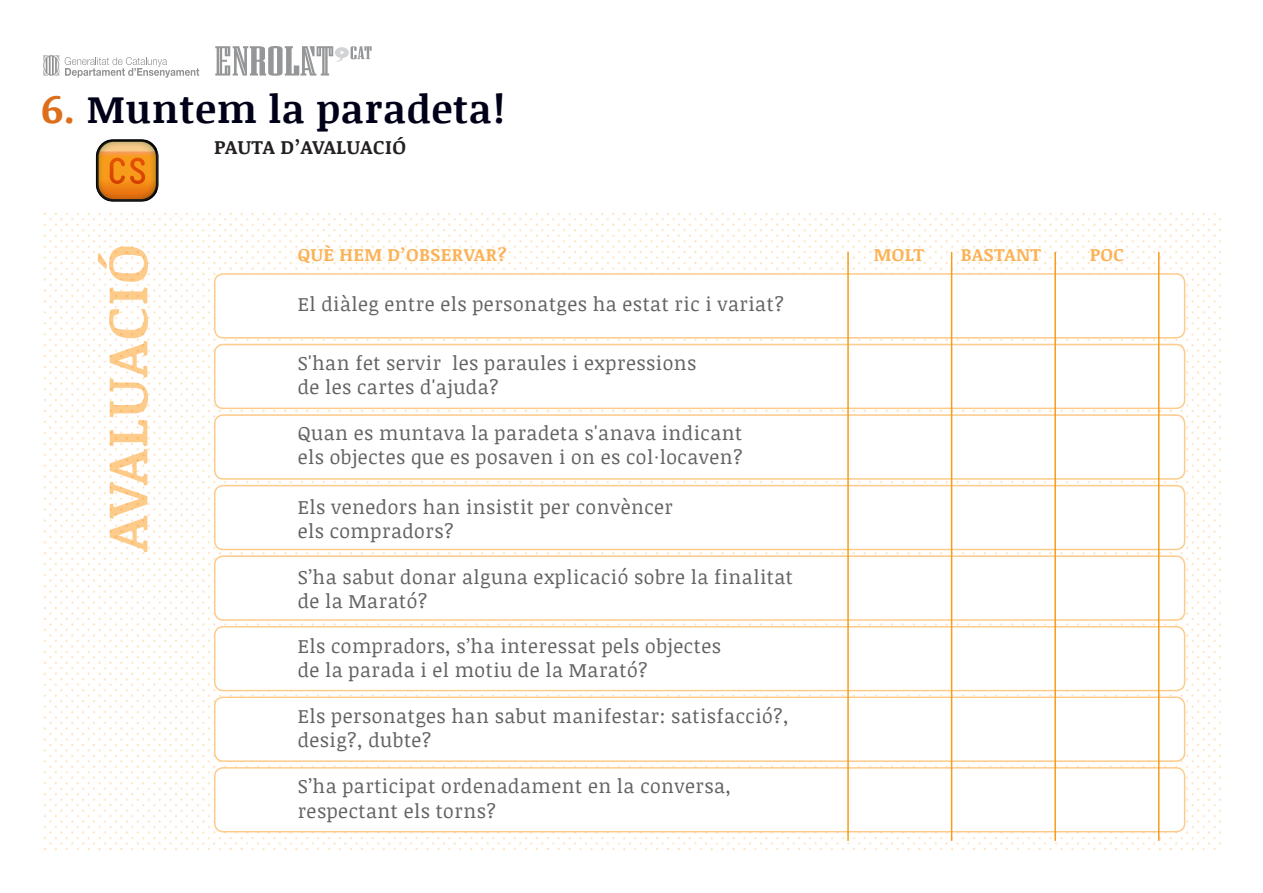
<style>
.page{position:relative;width:1263px;height:893px;background:#fff}
.page>*{position:absolute;margin:0;border:0;box-sizing:border-box;transform-origin:0 0}
.t1{font:700 57px "Noticia Text";letter-spacing:.025em;color:#fdcb8a}
.TITOL_FITXA{font:700 39px "Noticia Text";letter-spacing:.025em;color:#000119}
.Text_Avaluació{font:19.5px/24.6px "Noticia Text";letter-spacing:.025em;color:#636366}
.Cos_de_Text{font:700 19.5px "Noticia Text";letter-spacing:.025em;color:#231f20}
.Cos_de_Text-2{font:700 18px "Noticia Text";letter-spacing:.025em;color:#fbb256}
.s1{font-size:40.5px;color:#dd6e1c}
</style>
<div class="page">
<img style="left:44px;top:213px;width:1176px;height:637px">
<div style="left:215px;top:274px;width:969px;height:64px;background:#fff;border-radius:9px"></div>
<div style="left:214px;top:273px;width:971px;height:66px;border:2px solid #fdcb8a;border-radius:9px"></div>
<div style="left:215px;top:344px;width:969px;height:64px;background:#fff;border-radius:9px"></div>
<div style="left:214px;top:344px;width:971px;height:65px;border:2px solid #fdcb8a;border-radius:9px"></div>
<div style="left:215px;top:415px;width:969px;height:64px;background:#fff;border-radius:9px"></div>
<div style="left:214px;top:414px;width:971px;height:66px;border:2px solid #fdcb8a;border-radius:9px"></div>
<div style="left:215px;top:486px;width:969px;height:63px;background:#fff;border-radius:9px"></div>
<div style="left:214px;top:485px;width:971px;height:65px;border:2px solid #fdcb8a;border-radius:9px"></div>
<div style="left:215px;top:627px;width:969px;height:64px;background:#fff;border-radius:9px"></div>
<div style="left:214px;top:626px;width:971px;height:65px;border:2px solid #fdcb8a;border-radius:9px"></div>
<div style="left:215px;top:556px;width:969px;height:64px;background:#fff;border-radius:9px"></div>
<div style="left:214px;top:555px;width:971px;height:66px;border:2px solid #fdcb8a;border-radius:9px"></div>
<div style="left:215px;top:697px;width:969px;height:64px;background:#fff;border-radius:9px"></div>
<div style="left:214px;top:696px;width:971px;height:66px;border:2px solid #fdcb8a;border-radius:9px"></div>
<div style="left:215px;top:768px;width:969px;height:64px;background:#fff;border-radius:9px"></div>
<div style="left:214px;top:767px;width:971px;height:65px;border:2px solid #fdcb8a;border-radius:9px"></div>
<hr style="left:1158px;top:252px;width:1px;height:589px;background:#f89c1c">
<hr style="left:1054px;top:252px;width:2px;height:589px;background:#f89c1c">
<hr style="left:951px;top:252px;width:1px;height:589px;background:#f89c1c">
<hr style="left:847px;top:252px;width:2px;height:589px;background:#f89c1c">
<svg style="left:65px;top:57px;width:134px;height:21px"></svg>
<svg style="left:43px;top:55px;width:16px;height:21px"></svg>
<svg style="left:215px;top:46px;width:157px;height:30px"></svg>
<div style="left:96px;top:139px;width:63px;height:63px;border:3px solid #231f20;border-radius:16px"></div>
<svg style="left:97px;top:140px;width:60px;height:60px;background:#d4832d"></svg>
<p class="TITOL_FITXA" style="left:41px;top:81px;width:465px"><span class="s1">6.</span> Muntem la paradeta!</p>
<h1 class="t1" style="left:86px;top:551px;width:308px;rotate:-90deg">AVALUACIÓ</h1>
<p class="Cos_de_Text" style="left:214px;top:133px;width:193px">PAUTA D’AVALUACIÓ</p>
<p class="Cos_de_Text-2" style="left:298px;top:241px;width:210px">QUÈ HEM D’OBSERVAR?</p>
<p class="Cos_de_Text-2" style="left:874px;top:241px;width:52px">MOLT</p>
<p class="Cos_de_Text-2" style="left:961px;top:241px;width:82px">BASTANT</p>
<p class="Cos_de_Text-2" style="left:1090px;top:241px;width:36px">POC</p>
<p class="Text_Avaluació" style="left:298px;top:292px;width:488px">El diàleg entre els personatges ha estat ric i variat?</p>
<p class="Text_Avaluació" style="left:298px;top:350px;width:400px">S'han fet servir les paraules i expressions de les cartes d'ajuda?</p>
<p class="Text_Avaluació" style="left:298px;top:420px;width:447px">Quan es muntava la paradeta s'anava indicant els objectes que es posaven i on es col·locaven?</p>
<p class="Text_Avaluació" style="left:298px;top:494px;width:377px">Els venedors han insistit per convèncer els compradors?</p>
<p class="Text_Avaluació" style="left:298px;top:564px;width:497px">S’ha sabut donar alguna explicació sobre la finalitat de la Marató?</p>
<p class="Text_Avaluació" style="left:298px;top:633px;width:425px">Els compradors, s’ha interessat pels objectes de la parada i el motiu de la Marató?</p>
<p class="Text_Avaluació" style="left:298px;top:703px;width:493px">Els personatges han sabut manifestar: satisfacció?,</p>
<p class="Text_Avaluació" style="left:298px;top:727px;width:135px">desig?, dubte?</p>
<p class="Text_Avaluació" style="left:298px;top:773px;width:435px">S’ha participat ordenadament en la conversa, respectant els torns?</p>
</div>
